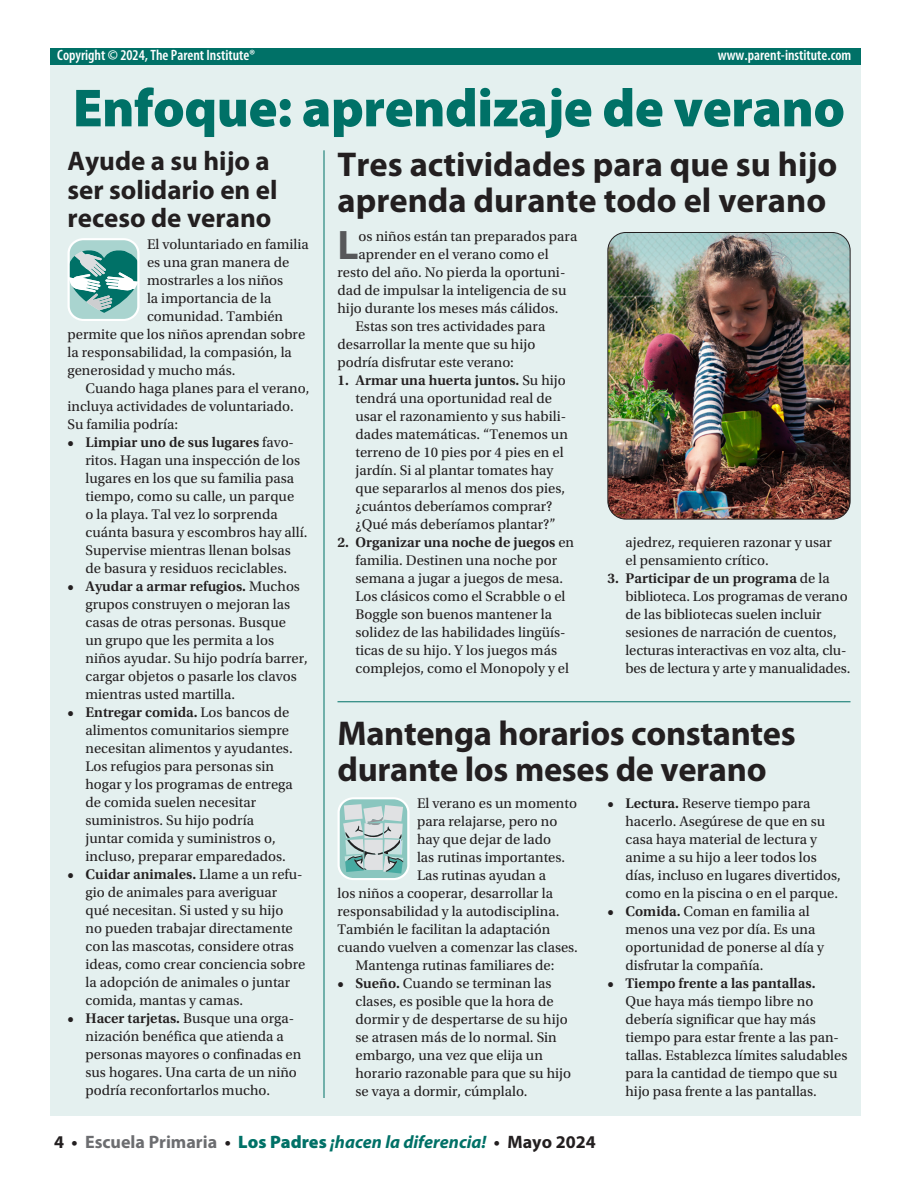
<style>
.page{position:relative;width:918px;height:1188px;background:#fff}
.page>*{position:absolute;margin:0;border:0;box-sizing:border-box;transform-origin:0 0}
.t1{font:900 54px "Myriad Pro";letter-spacing:-.01em;color:#007167}
.t2{font:700 41.4px "Myriad Pro";color:#57585a}
.t3{font:700 34.5px/36px "Myriad Pro";color:#231f20}
.t4{font:700 27px/28.5px "Myriad Pro";color:#231f20}
.t5{font:italic 700 18px "Myriad Pro";color:#007167}
.t6{font:600 condensed 15px "Myriad Pro";color:#fff}
.t7{font:14.7px/18px "Utopia Std";color:#231f20}
.t8{font:600 14.7px "Utopia Std";color:#231f20}
.s1{font-weight:600}
.s2{font-style:normal;color:#231f20}
.s3{font-style:normal;color:#6c6d70}
.s4{font-weight:900;font-style:normal}
</style>
<div class="page">
<div style="left:50px;top:64px;width:811px;height:1052px;background:#e4f0ef"></div>
<hr style="left:338px;top:701px;width:512px;height:1px;background:#007167">
<div style="left:50px;top:48px;width:811px;height:16px;background:#007167"></div>
<hr style="left:324px;top:150px;width:1px;height:948px;background:#007167">
<svg style="left:68px;top:238px;width:72px;height:83px;background:#8bbeb9"></svg>
<svg style="left:338px;top:797px;width:72px;height:83px"></svg>
<img style="left:608px;top:232px;width:242px;height:287px">
<div style="left:608px;top:232px;width:242px;height:287px;border:1px solid #231f20;border-radius:18px"></div>
<p class="t6" style="left:57px;top:46px;width:199px">Copyright © 2024, The Parent Institute®</p>
<p class="t6" style="left:718px;top:46px;width:135px">www.parent-institute.com</p>
<h1 class="t1" style="left:73px;top:72px;width:774px">Enfoque: aprendizaje de verano</h1>
<h3 class="t4" style="left:68px;top:146px;width:212px">Ayude a su hijo a ser solidario en el receso de verano</h3>
<h3 class="t3" style="left:338px;top:145px;width:501px">Tres actividades para que su hijo aprenda durante todo el verano</h3>
<p class="t7" style="left:147px;top:235px;width:163px">El voluntariado en familia</p>
<p class="t7" style="left:147px;top:253px;width:144px">es una gran manera de</p>
<p class="t7" style="left:147px;top:271px;width:138px">mostrarles a los niños</p>
<p class="t7" style="left:147px;top:289px;width:126px">la importancia de la</p>
<p class="t7" style="left:147px;top:307px;width:138px">comunidad. También</p>
<p class="t7" style="left:68px;top:325px;width:239px">permite que los niños aprendan sobre</p>
<p class="t7" style="left:68px;top:343px;width:226px">la responsabilidad, la compasión, la</p>
<p class="t7" style="left:68px;top:361px;width:170px">generosidad y mucho más.</p>
<p class="t7" style="left:85px;top:379px;width:225px">Cuando haga planes para el verano,</p>
<p class="t7" style="left:68px;top:397px;width:228px">incluya actividades de voluntariado.</p>
<p class="t7" style="left:68px;top:415px;width:112px">Su familia podría:</p>
<p class="t7" style="left:86px;top:433px;width:224px;text-indent:-18px"><span class="s1">• Limpiar uno de sus lugares</span> favo&shy;ritos. Hagan una inspección de los lugares en los que su familia pasa tiempo, como su calle, un parque<br>o la playa. Tal vez lo sorprenda cuánta basura y escombros hay allí.<br>Supervise mientras llenan bolsas de basura y residuos reciclables.</p>
<p class="t7" style="left:86px;top:577px;width:224px;text-indent:-18px"><span class="s1">• Ayudar a armar refugios.</span> Muchos grupos construyen o mejoran las casas de otras personas. Busque<br>un grupo que les permita a los niños ayudar. Su hijo podría barrer, cargar objetos o pasarle los clavos mientras usted martilla.</p>
<p class="t7" style="left:86px;top:703px;width:209px;text-indent:-18px"><span class="s1">• Entregar comida.</span> Los bancos de alimentos comunitarios siempre necesitan alimentos y ayudantes.<br>Los refugios para personas sin hogar y los programas de entrega de comida suelen necesitar suministros. Su hijo podría juntar comida y suministros o, incluso, preparar emparedados.</p>
<p class="t7" style="left:86px;top:865px;width:221px;text-indent:-18px"><span class="s1">• Cuidar animales.</span> Llame a un refu&shy;gio de animales para averiguar<br>qué necesitan. Si usted y su hijo<br>no pueden trabajar directamente con las mascotas, considere otras ideas, como crear conciencia sobre la adopción de animales o juntar comida, mantas y camas.</p>
<p class="t7" style="left:86px;top:1009px;width:217px;text-indent:-18px"><span class="s1">• Hacer tarjetas.</span> Busque una orga&shy;nización benéfica que atienda a personas mayores o confinadas en sus hogares. Una carta de un niño podría reconfortarlos mucho.</p>
<h2 class="t2" style="left:338px;top:218px;width:23px">L</h2>
<p class="t7" style="left:359px;top:228px;width:220px">os niños están tan preparados para</p>
<p class="t7" style="left:359px;top:246px;width:192px">aprender en el verano como el</p>
<p class="t7" style="left:338px;top:264px;width:229px">resto del año. No pierda la oportuni-</p>
<p class="t7" style="left:338px;top:282px;width:230px">dad de impulsar la inteligencia de su</p>
<p class="t7" style="left:338px;top:300px;width:223px">hijo durante los meses más cálidos.</p>
<p class="t7" style="left:355px;top:318px;width:191px">Estas son tres actividades para</p>
<p class="t7" style="left:338px;top:336px;width:199px">desarrollar la mente que su hijo</p>
<p class="t7" style="left:338px;top:354px;width:178px">podría disfrutar este verano:</p>
<p class="t7" style="left:356px;top:372px;width:214px;text-indent:-18px"><span class="s1">1. Armar una huerta juntos.</span> Su hijo tendrá una oportunidad real de usar el razonamiento y sus habili&shy;dades matemáticas. “Tenemos un terreno de 10 pies por 4 pies en el jardín. Si al plantar tomates hay que separarlos al menos dos pies, ¿cuántos deberíamos comprar? ¿Qué más deberíamos plantar?”</p>
<p class="t7" style="left:356px;top:534px;width:220px;text-indent:-18px"><span class="s1">2. Organizar una noche de juegos</span> en familia. Destinen una noche por semana a jugar a juegos de mesa.<br>Los clásicos como el Scrabble o el<br>Boggle son buenos mantener la solidez de las habilidades lingüís&shy;ticas de su hijo. Y los juegos más complejos, como el Monopoly y el</p>
<p class="t7" style="left:625px;top:533px;width:208px">ajedrez, requieren razonar y usar el pensamiento crítico.</p>
<p class="t7" style="left:626px;top:569px;width:226px;text-indent:-18px"><span class="s1">3. Participar de un programa</span> de la biblioteca. Los programas de verano de las bibliotecas suelen incluir sesiones de narración de cuentos, lecturas interactivas en voz alta, clu&shy;bes de lectura y arte y manualidades.</p>
<h3 class="t3" style="left:338px;top:714px;width:460px">Mantenga horarios constantes durante los meses de verano</h3>
<p class="t7" style="left:417px;top:794px;width:162px">El verano es un momento</p>
<p class="t7" style="left:417px;top:812px;width:142px">para relajarse, pero no</p>
<p class="t7" style="left:417px;top:830px;width:136px">hay que dejar de lado</p>
<p class="t7" style="left:417px;top:848px;width:150px">las rutinas importantes.</p>
<p class="t7" style="left:417px;top:866px;width:131px">Las rutinas ayudan a</p>
<p class="t7" style="left:338px;top:884px;width:217px">los niños a cooperar, desarrollar la</p>
<p class="t7" style="left:338px;top:902px;width:224px">responsabilidad y la autodisciplina.</p>
<p class="t7" style="left:338px;top:920px;width:214px">También le facilitan la adaptación</p>
<p class="t7" style="left:338px;top:938px;width:242px">cuando vuelven a comenzar las clases.</p>
<p class="t7" style="left:355px;top:956px;width:200px">Mantenga rutinas familiares de:</p>
<p class="t7" style="left:356px;top:974px;width:217px;text-indent:-18px"><span class="s1">• Sueño.</span> Cuando se terminan las clases, es posible que la hora de dormir y de despertarse de su hijo se atrasen más de lo normal. Sin embargo, una vez que elija un horario razonable para que su hijo se vaya a dormir, cúmplalo.</p>
<p class="t7" style="left:626px;top:794px;width:217px;text-indent:-18px"><span class="s1">• Lectura.</span> Reserve tiempo para hacerlo. Asegúrese de que en su casa haya material de lectura y anime a su hijo a leer todos los días, incluso en lugares divertidos, como en la piscina o en el parque.</p>
<p class="t7" style="left:626px;top:902px;width:200px;text-indent:-18px"><span class="s1">• Comida.</span> Coman en familia al menos una vez por día. Es una oportunidad de ponerse al día y disfrutar la compañía.</p>
<p class="t8" style="left:608px;top:975px;width:210px">• Tiempo frente a las pantallas.</p>
<p class="t7" style="left:626px;top:992px;width:224px">Que haya más tiempo libre no debería significar que hay más tiempo para estar frente a las pan&shy;tallas. Establezca límites saludables para la cantidad de tiempo que su hijo pasa frente a las pantallas.</p>
<p class="t5" style="left:54px;top:1130px;width:543px"><span class="s2">4 •</span> <span class="s3">Escuela Primaria</span> <span class="s2">•</span> <span class="s4">Los Padres</span> ¡hacen la diferencia! <span class="s2">• Mayo 2024</span></p>
</div>
